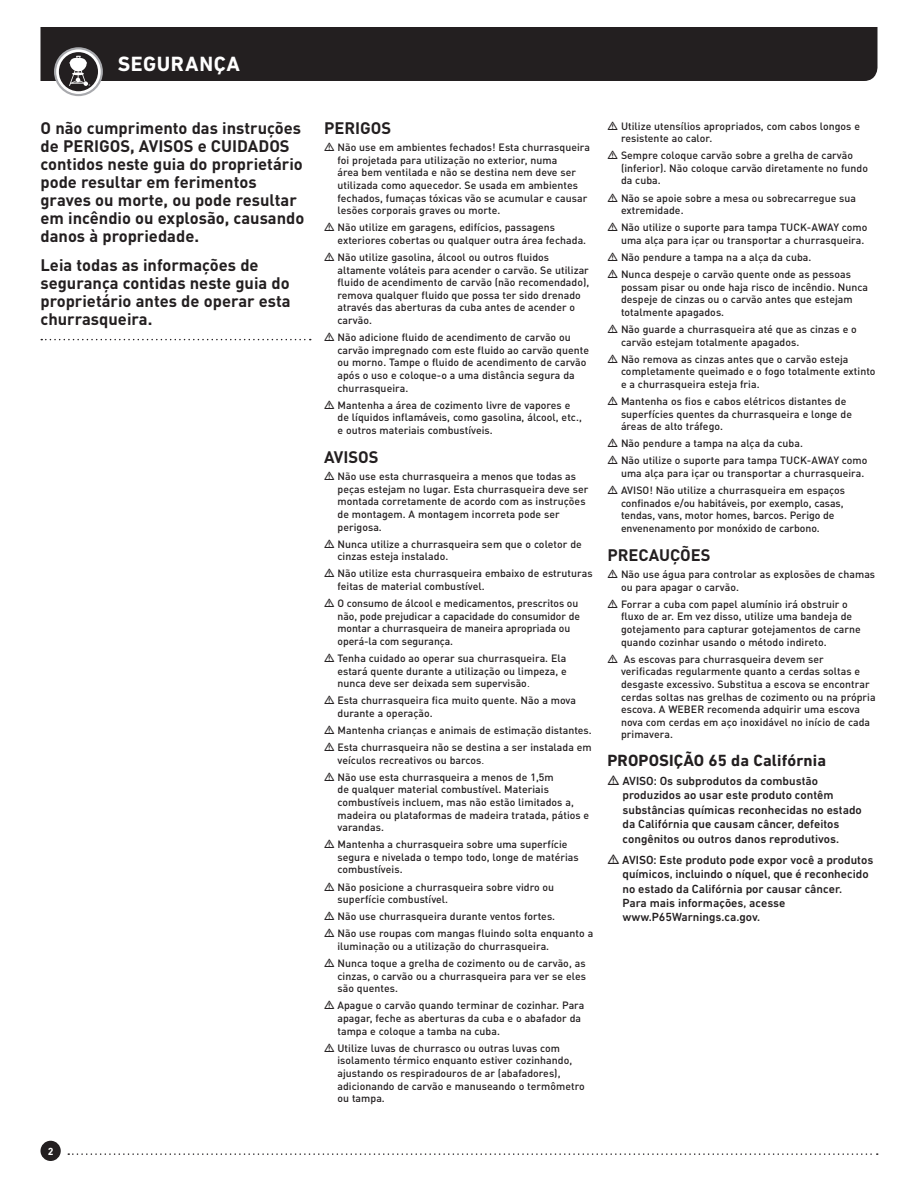
<style>
.page{position:relative;width:918px;height:1188px;background:#fff}
.page>*{position:absolute;margin:0;border:0;box-sizing:border-box;transform-origin:0 0}
.t1{font:700 21px "DIN Next LT Pro";letter-spacing:.03em;color:#fff}
.t2{font:700 16.5px/18px "DIN Pro";color:#231f20}
.t3{font:700 16.5px "DIN Next LT Pro";letter-spacing:.01em;color:#231f20}
.t4{font:500 12px/14.4px "DIN Next LT Pro";color:#231f20}
.t5{font:500 10.5px/12.6px "DIN Pro";letter-spacing:.005em;color:#231f20}
.t6{font:700 10.5px "DIN Next LT Pro";color:#fff}
.s1{font-weight:400}
</style>
<div class="page">
<div style="left:40px;top:27px;width:838px;height:54px;background:#231f20"></div>
<svg style="left:55px;top:48px;width:47px;height:47px"></svg>
<div style="left:54px;top:47px;width:49px;height:49px;border:2px solid #a8a9ad;border-radius:50%"></div>
<div style="left:59px;top:52px;width:39px;height:39px;background:#231f20;border-radius:50%"></div>
<svg style="left:69px;top:56px;width:21px;height:30px"></svg>
<div style="left:40px;top:1141px;width:21px;height:20px;background:#231f20;border-radius:50%"></div>
<svg style="left:68px;top:1153px;width:810px;height:2px"></svg>
<svg style="left:41px;top:339px;width:270px;height:1px"></svg>
<h1 class="t1" style="left:118px;top:52px;width:124px">SEGURANÇA</h1>
<h2 class="t2" style="left:40px;top:117px;width:265px">O não cumprimento das instruções de PERIGOS, AVISOS e CUIDADOS contidos neste guia do proprietário pode resultar em ferimentos graves ou morte, ou pode resultar em incêndio ou explosão, causando danos à propriedade.</h2>
<h2 class="t2" style="left:40px;top:254px;width:252px">Leia todas as informações de segurança contidas neste guia do proprietário antes de operar esta churrasqueira.</h2>
<p class="t6" style="left:48px;top:1145px;width:7px">2</p>
<h2 class="t2" style="left:324px;top:117px;width:69px">PERIGOS</h2>
<p class="t5" style="left:338px;top:140px;width:254px">Não use em ambientes fechados! Esta churrasqueira foi projetada para utilização no exterior, numa<br>área bem ventilada e não se destina nem deve ser utilizada como aquecedor. Se usada em ambientes fechados, fumaças tóxicas vão se acumular e causar lesões corporais graves ou morte.</p>
<p class="t5" style="left:338px;top:220px;width:250px">Não utilize em garagens, edifícios, passagens exteriores cobertas ou qualquer outra área fechada.</p>
<p class="t5" style="left:338px;top:250px;width:253px">Não utilize gasolina, álcool ou outros fluidos altamente voláteis para acender o carvão. Se utilizar fluido de acendimento de carvão (não recomendado), remova qualquer fluido que possa ter sido drenado através das aberturas da cuba antes de acender o carvão.</p>
<p class="t5" style="left:338px;top:330px;width:253px">Não adicione fluido de acendimento de carvão ou carvão impregnado com este fluido ao carvão quente ou morno. Tampe o fluido de acendimento de carvão após o uso e coloque-o a uma distância segura da churrasqueira.</p>
<p class="t5" style="left:338px;top:397px;width:246px">Mantenha a área de cozimento livre de vapores e de líquidos inflamáveis, como gasolina, álcool, etc., e outros materiais combustíveis.</p>
<h2 class="t2" style="left:324px;top:446px;width:56px">AVISOS</h2>
<p class="t5" style="left:338px;top:469px;width:252px">Não use esta churrasqueira a menos que todas as peças estejam no lugar. Esta churrasqueira deve ser montada corretamente de acordo com as instruções de montagem. A montagem incorreta pode ser perigosa.</p>
<p class="t5" style="left:338px;top:536px;width:246px">Nunca utilize a churrasqueira sem que o coletor de cinzas esteja instalado.</p>
<p class="t5" style="left:338px;top:566px;width:257px">Não utilize esta churrasqueira embaixo de estruturas feitas de material combustível.</p>
<p class="t5" style="left:338px;top:596px;width:244px">O consumo de álcool e medicamentos, prescritos ou não, pode prejudicar a capacidade do consumidor de montar a churrasqueira de maneira apropriada ou operá-la com segurança.</p>
<p class="t5" style="left:338px;top:651px;width:231px;text-align:justify">Tenha cuidado ao operar sua churrasqueira. Ela estará quente durante a utilização ou limpeza, e nunca deve ser deixada sem supervisão<span class="s1">.</span></p>
<p class="t5" style="left:338px;top:693px;width:240px">Esta churrasqueira fica muito quente. Não a mova durante a operação.</p>
<p class="t5" style="left:338px;top:720px;width:256px;line-height:17.1px">Mantenha crianças e animais de estimação distantes.<br>Esta churrasqueira não se destina a ser instalada em</p>
<p class="t5" style="left:338px;top:750px;width:218px;line-height:17.1px">veículos recreativos ou barcos<span class="s1">.<br></span>Não use esta churrasqueira a menos de 1,5m</p>
<p class="t5" style="left:338px;top:782px;width:253px">de qualquer material combustível. Materiais combustíveis incluem, mas não estão limitados a, madeira ou plataformas de madeira tratada, pátios e varandas.</p>
<p class="t5" style="left:338px;top:837px;width:243px">Mantenha a churrasqueira sobre uma superfície segura e nivelada o tempo todo, longe de matérias combustíveis.</p>
<p class="t5" style="left:338px;top:879px;width:218px">Não posicione a churrasqueira sobre vidro ou superfície combustível.</p>
<p class="t5" style="left:338px;top:907px;width:257px;line-height:17.1px">Não use churrasqueira durante ventos fortes.<br>Não use roupas com mangas fluindo solta enquanto a</p>
<p class="t5" style="left:338px;top:937px;width:250px;line-height:17.1px">iluminação ou a utilização do churrasqueira.<br>Nunca toque a grelha de cozimento ou de carvão, as</p>
<p class="t5" style="left:338px;top:968px;width:250px">cinzas, o carvão ou a churrasqueira para ver se eles são quentes.</p>
<p class="t5" style="left:338px;top:998px;width:248px">Apague o carvão quando terminar de cozinhar. Para apagar, feche as aberturas da cuba e o abafador da tampa e coloque a tamba na cuba.</p>
<p class="t5" style="left:338px;top:1040px;width:249px">Utilize luvas de churrasco ou outras luvas com isolamento térmico enquanto estiver cozinhando, ajustando os respiradouros de ar (abafadores), adicionando de carvão e manuseando o termômetro ou tampa.</p>
<p class="t5" style="left:621px;top:118px;width:241px">Utilize utensílios apropriados, com cabos longos e resistente ao calor.</p>
<p class="t5" style="left:621px;top:148px;width:249px">Sempre coloque carvão sobre a grelha de carvão (inferior). Não coloque carvão diretamente no fundo da cuba.</p>
<p class="t5" style="left:621px;top:190px;width:237px">Não se apoie sobre a mesa ou sobrecarregue sua extremidade.</p>
<p class="t5" style="left:621px;top:220px;width:248px">Não utilize o suporte para tampa TUCK-AWAY como uma alça para içar ou transportar a churrasqueira.</p>
<p class="t5" style="left:621px;top:247px;width:232px;line-height:17.1px">Não pendure a tampa na a alça da cuba.<br>Nunca despeje o carvão quente onde as pessoas</p>
<p class="t5" style="left:621px;top:279px;width:249px">possam pisar ou onde haja risco de incêndio. Nunca despeje de cinzas ou o carvão antes que estejam totalmente apagados.</p>
<p class="t5" style="left:621px;top:322px;width:237px">Não guarde a churrasqueira até que as cinzas e o carvão estejam totalmente apagados.</p>
<p class="t5" style="left:621px;top:351px;width:256px">Não remova as cinzas antes que o carvão esteja completamente queimado e o fogo totalmente extinto e a churrasqueira esteja fria.</p>
<p class="t5" style="left:621px;top:394px;width:233px">Mantenha os fios e cabos elétricos distantes de superfícies quentes da churrasqueira e longe de áreas de alto tráfego.</p>
<p class="t5" style="left:621px;top:434px;width:248px;line-height:17.1px">Não pendure a tampa na alça da cuba.<br>Não utilize o suporte para tampa TUCK-AWAY como</p>
<p class="t5" style="left:621px;top:463px;width:245px;line-height:17.1px">uma alça para içar ou transportar a churrasqueira.<br>AVISO! Não utilize a churrasqueira em espaços</p>
<p class="t5" style="left:621px;top:495px;width:224px">confinados e/ou habitáveis, por exemplo, casas, tendas, vans, motor homes, barcos. Perigo de envenenamento por monóxido de carbono.</p>
<h2 class="t2" style="left:608px;top:544px;width:105px">PRECAUÇÕES</h2>
<p class="t5" style="left:621px;top:567px;width:256px">Não use água para controlar as explosões de chamas ou para apagar o carvão.</p>
<p class="t5" style="left:621px;top:597px;width:241px">Forrar a cuba com papel alumínio irá obstruir o fluxo de ar. Em vez disso, utilize uma bandeja de gotejamento para capturar gotejamentos de carne quando cozinhar usando o método indireto.</p>
<p class="t5" style="left:621px;top:652px;width:256px">As escovas para churrasqueira devem ser<br>verificadas regularmente quanto a cerdas soltas e desgaste excessivo. Substitua a escova se encontrar cerdas soltas nas grelhas de cozimento ou na própria escova. A WEBER recomenda adquirir uma escova nova com cerdas em aço inoxidável no início de cada primavera.</p>
<h2 class="t3" style="left:608px;top:751px;width:220px">PROPOSIÇÃO 65 da Califórnia</h2>
<p class="t4" style="left:623px;top:774px;width:241px">AVISO: Os subprodutos da combustão produzidos ao usar este produto contêm substâncias químicas reconhecidas no estado da Califórnia que causam câncer, defeitos congênitos ou outros danos reprodutivos.</p>
<p class="t4" style="left:622px;top:852px;width:252px">AVISO: Este produto pode expor você a produtos químicos, incluindo o níquel, que é reconhecido no estado da Califórnia por causar câncer.<br>Para mais informações, acesse www.P65Warnings.ca.gov.</p>
</div>
